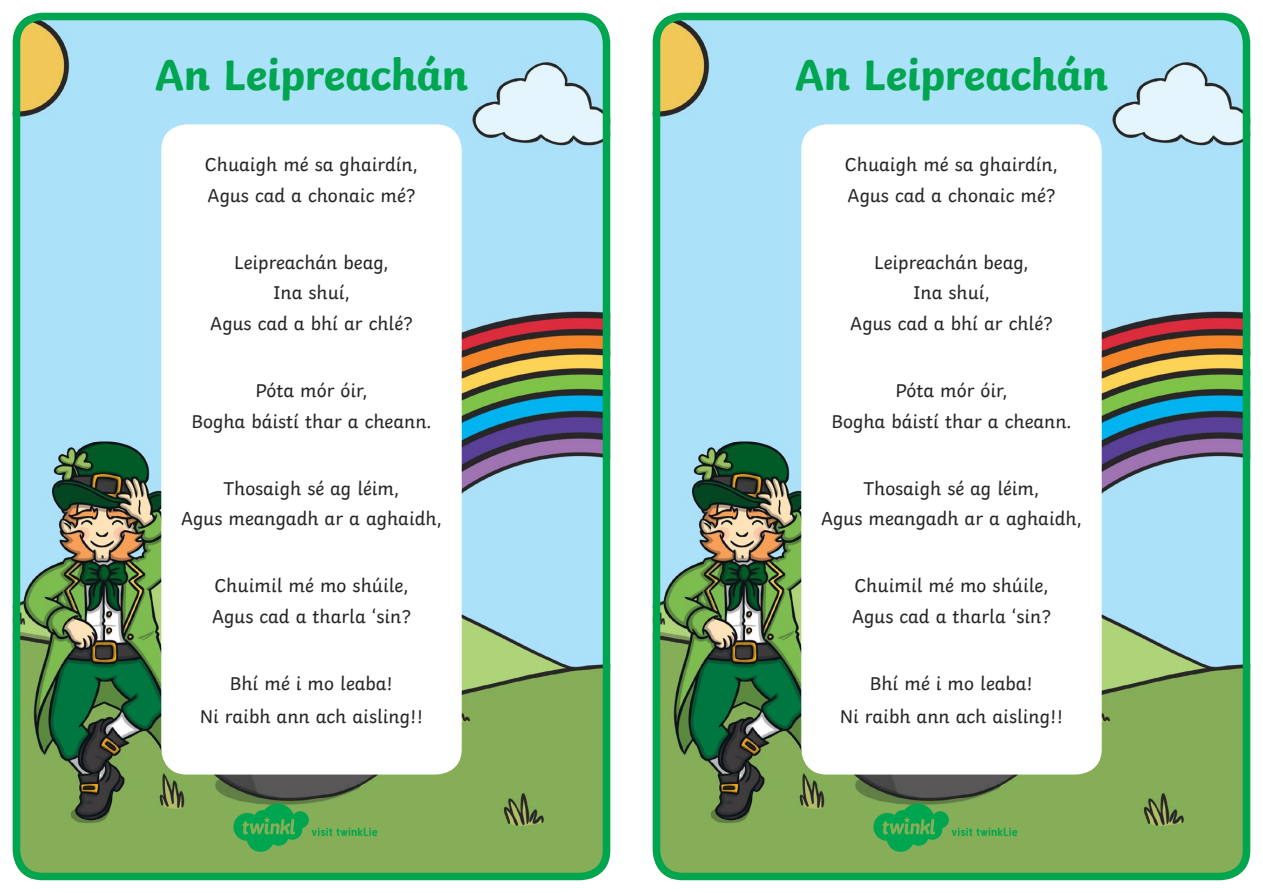
<style>
.page{position:relative;width:1263px;height:893px;background:#fff}
.page>*{position:absolute;margin:0;border:0;box-sizing:border-box;transform-origin:0 0}
.Heading_1{font:700 45px "Twinkl";letter-spacing:-.01em;color:#00a54f}
.KS2_Body_Copy{font:19.5px "Twinkl";color:#282526}
.Logo_URL_-_Colour{font:700 11.4px "Tuffy";color:#00a54f}
</style>
<div class="page">
<img style="left:653px;top:13px;width:597px;height:858px">
<div style="left:653px;top:13px;width:597px;height:867px;border:8px solid #00a54f;border-radius:26px"></div>
<img style="left:13px;top:13px;width:597px;height:858px">
<div style="left:13px;top:13px;width:597px;height:867px;border:8px solid #00a54f;border-radius:26px"></div>
<svg style="left:233px;top:804px;width:76px;height:48px;background:#3da852"></svg>
<svg style="left:873px;top:804px;width:76px;height:48px;background:#3da852"></svg>
<div style="left:161px;top:124px;width:301px;height:650px;background:#fff;border-radius:26px"></div>
<div style="left:801px;top:124px;width:301px;height:650px;background:#fff;border-radius:26px"></div>
<p class="Heading_1" style="left:155px;top:38px;width:315px">An Leipreachán</p>
<p class="Heading_1" style="left:795px;top:38px;width:315px">An Leipreachán</p>
<p class="KS2_Body_Copy" style="left:205px;top:150px;width:215px">Chuaigh mé sa ghairdín,</p>
<p class="KS2_Body_Copy" style="left:208px;top:180px;width:209px">Agus cad a chonaic mé?</p>
<p class="KS2_Body_Copy" style="left:234px;top:247px;width:156px">Leipreachán beag,</p>
<p class="KS2_Body_Copy" style="left:273px;top:278px;width:78px">Ina shuí,</p>
<p class="KS2_Body_Copy" style="left:210px;top:309px;width:204px">Agus cad a bhí ar chlé?</p>
<p class="KS2_Body_Copy" style="left:255px;top:375px;width:114px">Póta mór óir,</p>
<p class="KS2_Body_Copy" style="left:191px;top:406px;width:242px">Bogha báistí thar a cheann.</p>
<p class="KS2_Body_Copy" style="left:224px;top:473px;width:177px">Thosaigh sé ag léim,</p>
<p class="KS2_Body_Copy" style="left:181px;top:504px;width:262px">Agus meangadh ar a aghaidh,</p>
<p class="KS2_Body_Copy" style="left:214px;top:570px;width:196px">Chuimil mé mo shúile,</p>
<p class="KS2_Body_Copy" style="left:212px;top:601px;width:200px">Agus cad a tharla ‘sin?</p>
<p class="KS2_Body_Copy" style="left:230px;top:668px;width:165px">Bhí mé i mo leaba!</p>
<p class="KS2_Body_Copy" style="left:200px;top:702px;width:225px">Ni raibh ann ach aisling!!</p>
<p class="KS2_Body_Copy" style="left:845px;top:150px;width:215px">Chuaigh mé sa ghairdín,</p>
<p class="KS2_Body_Copy" style="left:847px;top:180px;width:209px">Agus cad a chonaic mé?</p>
<p class="KS2_Body_Copy" style="left:874px;top:247px;width:156px">Leipreachán beag,</p>
<p class="KS2_Body_Copy" style="left:913px;top:278px;width:78px">Ina shuí,</p>
<p class="KS2_Body_Copy" style="left:850px;top:309px;width:204px">Agus cad a bhí ar chlé?</p>
<p class="KS2_Body_Copy" style="left:895px;top:375px;width:114px">Póta mór óir,</p>
<p class="KS2_Body_Copy" style="left:831px;top:406px;width:242px">Bogha báistí thar a cheann.</p>
<p class="KS2_Body_Copy" style="left:863px;top:473px;width:177px">Thosaigh sé ag léim,</p>
<p class="KS2_Body_Copy" style="left:821px;top:504px;width:262px">Agus meangadh ar a aghaidh,</p>
<p class="KS2_Body_Copy" style="left:854px;top:570px;width:196px">Chuimil mé mo shúile,</p>
<p class="KS2_Body_Copy" style="left:852px;top:601px;width:200px">Agus cad a tharla ‘sin?</p>
<p class="KS2_Body_Copy" style="left:870px;top:668px;width:165px">Bhí mé i mo leaba!</p>
<p class="KS2_Body_Copy" style="left:840px;top:702px;width:225px">Ni raibh ann ach aisling!!</p>
<p class="Logo_URL_-_Colour" style="left:311px;top:823px;width:68px">visit twinkl.ie</p>
<p class="Logo_URL_-_Colour" style="left:951px;top:823px;width:68px">visit twinkl.ie</p>
</div>
